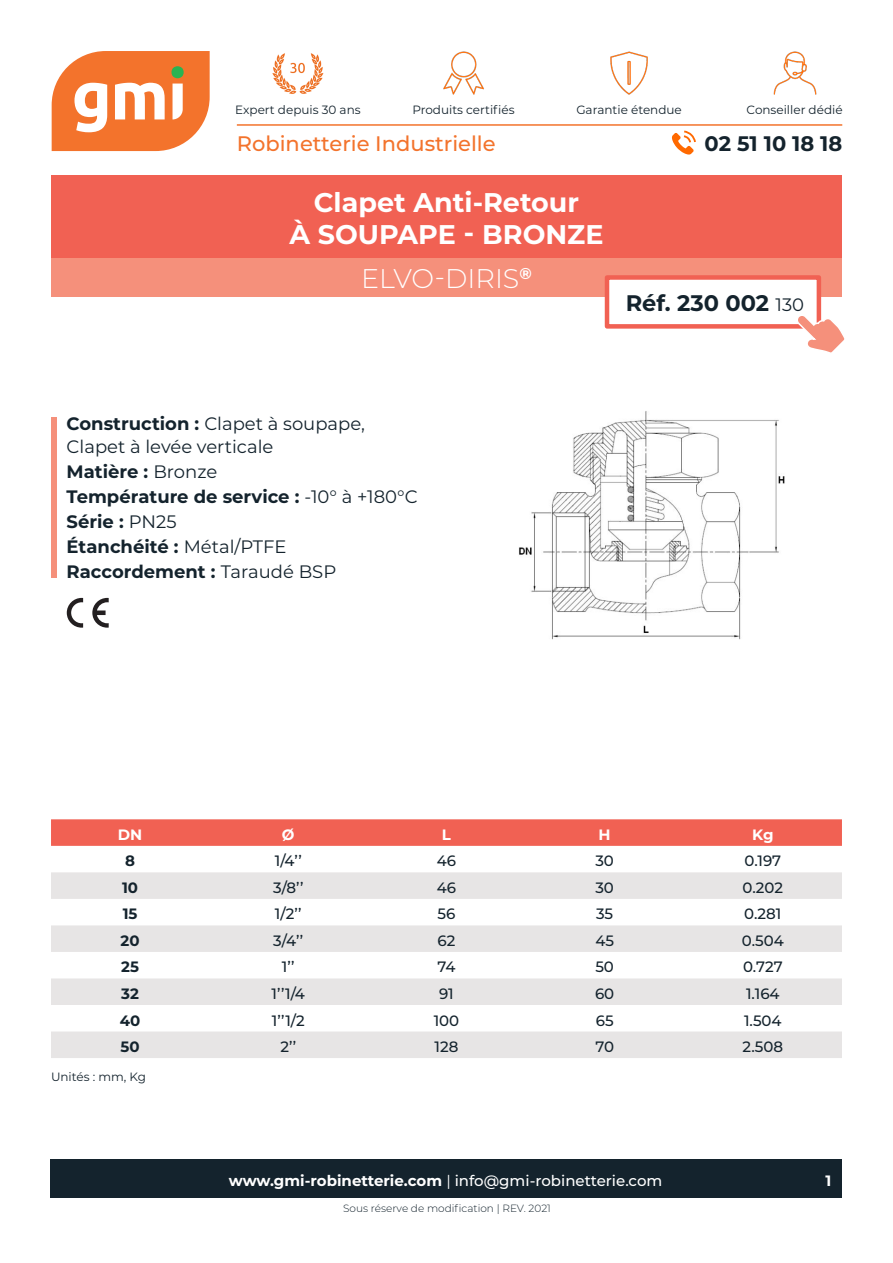
<style>
.page{position:relative;width:893px;height:1263px;background:#fff}
.page>*{position:absolute;margin:0;border:0;box-sizing:border-box;transform-origin:0 0}
.TITRE_Fiche_produit{font:700 27px "Montserrat";color:#fff}
.TITRE_Fiche_produit-2{font:300 27px "Montserrat";color:#fff}
.RÉFÉRENCE{font:700 22.5px "Montserrat";color:#14232d}
.t1{font:500 21px "Montserrat";color:#f3732c}
.t2{font:700 21px "Montserrat";color:#14232d}
.DESCRIPTIF{font:700 18px "Montserrat";color:#14232d}
.DESCRIPTIF-2{font:18px/22.5px "Montserrat";color:#14232d}
.t3{font:500 15px "Montserrat";color:#14232d}
.t4{font:500 15px "Montserrat";color:#fff}
.t5{font:700 15px "Montserrat";color:#14232d}
.t6{font:700 15px "Montserrat";color:#fff}
.MENTION_SPÉCIALE{font:12px "Montserrat";color:#14232d}
.NOTE_BAS_DE_PAGE{font:300 10.5px "Montserrat";color:#14232d}
.s1{font-weight:400;font-size:18px}
.s2{font-weight:700}
.s3{font-weight:400}
</style>
<div class="page">
<div style="left:52px;top:175px;width:790px;height:83px;background:#f16153"></div>
<div style="left:52px;top:258px;width:790px;height:39px;background:#f5907b"></div>
<div style="left:605px;top:275px;width:216px;height:54px;background:#fff;border:4px solid #f16153"></div>
<div style="left:50px;top:1160px;width:792px;height:38px;background:#14232d"></div>
<svg style="left:52px;top:51px;width:158px;height:100px"></svg>
<hr style="left:237px;top:124px;width:605px;height:2px;background:#f3732c">
<img style="left:443px;top:51px;width:41px;height:44px">
<img style="left:610px;top:51px;width:38px;height:44px">
<img style="left:773px;top:51px;width:44px;height:44px">
<svg style="left:672px;top:131px;width:24px;height:24px"></svg>
<svg style="left:795px;top:313px;width:50px;height:40px"></svg>
<img style="left:272px;top:53px;width:52px;height:41px">
<img style="left:519px;top:411px;width:266px;height:229px">
<svg style="left:51px;top:819px;width:791px;height:27px;background:#f16355"></svg>
<svg style="left:51px;top:872px;width:791px;height:186px;fill:#e7e5e5"></svg>
<div style="left:51px;top:417px;width:6px;height:161px;background:#f5907b"></div>
<svg style="left:67px;top:598px;width:16px;height:30px"></svg>
<svg style="left:92px;top:598px;width:17px;height:30px"></svg>
<p class="MENTION_SPÉCIALE" style="left:235px;top:101px;width:127px">Expert depuis 30 ans</p>
<p class="MENTION_SPÉCIALE" style="left:412px;top:101px;width:104px">Produits certifiés</p>
<p class="MENTION_SPÉCIALE" style="left:576px;top:101px;width:107px">Garantie étendue</p>
<p class="MENTION_SPÉCIALE" style="left:747px;top:101px;width:98px">Conseiller dédié</p>
<h3 class="t1" style="left:237px;top:129px;width:260px">Robinetterie Industrielle</h3>
<p class="TITRE_Fiche_produit" style="left:314px;top:183px;width:267px">Clapet Anti-Retour</p>
<p class="TITRE_Fiche_produit" style="left:289px;top:215px;width:316px">À SOUPAPE - BRONZE</p>
<p class="TITRE_Fiche_produit-2" style="left:361px;top:260px;width:172px">ELVO-DIRIS<sup>®</sup></p>
<h3 class="t2" style="left:705px;top:129px;width:139px">02 51 10 18 18</h3>
<p class="RÉFÉRENCE" style="left:626px;top:287px;width:180px">Réf. 230 002 <span class="s1">130</span></p>
<p class="DESCRIPTIF-2" style="left:67px;top:412px;width:300px"><span class="s2">Construction :</span> Clapet à soupape,<br>Clapet à levée verticale</p>
<p class="DESCRIPTIF" style="left:67px;top:458px;width:152px">Matière : <span class="s3">Bronze</span></p>
<p class="DESCRIPTIF" style="left:67px;top:483px;width:353px">Température de service : <span class="s3">-10° à +180°C</span></p>
<p class="DESCRIPTIF" style="left:67px;top:508px;width:111px">Série : <span class="s3">PN25</span></p>
<p class="DESCRIPTIF" style="left:67px;top:533px;width:222px">Étanchéité : <span class="s3">Métal/PTFE</span></p>
<p class="DESCRIPTIF" style="left:67px;top:558px;width:271px">Raccordement : <span class="s3">Taraudé BSP</span></p>
<p class="t6" style="left:118px;top:824px;width:26px">DN</p>
<p class="t6" style="left:282px;top:824px;width:14px">Ø</p>
<p class="t6" style="left:442px;top:824px;width:11px">L</p>
<p class="t6" style="left:599px;top:824px;width:14px">H</p>
<p class="t6" style="left:752px;top:824px;width:23px">Kg</p>
<p class="t5" style="left:125px;top:850px;width:11px">8</p>
<p class="t3" style="left:275px;top:850px;width:28px">1/4’’</p>
<p class="t3" style="left:437px;top:850px;width:21px">46</p>
<p class="t3" style="left:595px;top:850px;width:20px">30</p>
<p class="t3" style="left:744px;top:850px;width:38px">0.197</p>
<p class="t5" style="left:122px;top:877px;width:18px">10</p>
<p class="t3" style="left:273px;top:877px;width:32px">3/8’’</p>
<p class="t3" style="left:437px;top:877px;width:21px">46</p>
<p class="t3" style="left:595px;top:877px;width:20px">30</p>
<p class="t3" style="left:743px;top:877px;width:42px">0.202</p>
<p class="t5" style="left:123px;top:903px;width:16px">15</p>
<p class="t3" style="left:275px;top:904px;width:28px">1/2’’</p>
<p class="t3" style="left:438px;top:904px;width:19px">56</p>
<p class="t3" style="left:596px;top:904px;width:19px">35</p>
<p class="t3" style="left:744px;top:904px;width:39px">0.281</p>
<p class="t5" style="left:121px;top:930px;width:21px">20</p>
<p class="t3" style="left:273px;top:930px;width:31px">3/4’’</p>
<p class="t3" style="left:438px;top:930px;width:19px">62</p>
<p class="t3" style="left:595px;top:930px;width:20px">45</p>
<p class="t3" style="left:742px;top:930px;width:43px">0.504</p>
<p class="t5" style="left:121px;top:956px;width:19px">25</p>
<p class="t3" style="left:282px;top:957px;width:14px">1’’</p>
<p class="t3" style="left:437px;top:957px;width:20px">74</p>
<p class="t3" style="left:595px;top:957px;width:20px">50</p>
<p class="t3" style="left:743px;top:957px;width:41px">0.727</p>
<p class="t5" style="left:121px;top:983px;width:19px">32</p>
<p class="t3" style="left:272px;top:983px;width:35px">1’’1/4</p>
<p class="t3" style="left:439px;top:983px;width:16px">91</p>
<p class="t3" style="left:595px;top:983px;width:21px">60</p>
<p class="t3" style="left:746px;top:983px;width:35px">1.164</p>
<p class="t5" style="left:120px;top:1009px;width:22px">40</p>
<p class="t3" style="left:272px;top:1010px;width:34px">1’’1/2</p>
<p class="t3" style="left:434px;top:1010px;width:27px">100</p>
<p class="t3" style="left:596px;top:1010px;width:19px">65</p>
<p class="t3" style="left:744px;top:1010px;width:39px">1.504</p>
<p class="t5" style="left:121px;top:1036px;width:21px">50</p>
<p class="t3" style="left:280px;top:1036px;width:17px">2’’</p>
<p class="t3" style="left:435px;top:1036px;width:25px">128</p>
<p class="t3" style="left:595px;top:1036px;width:20px">70</p>
<p class="t3" style="left:743px;top:1036px;width:42px">2.508</p>
<p class="MENTION_SPÉCIALE" style="left:51px;top:1068px;width:97px">Unités : mm, Kg</p>
<p class="t4" style="left:229px;top:1170px;width:435px"><span class="s2">www.gmi-robinetterie.com</span> <span class="s3">|</span> info@gmi-robinetterie.com</p>
<p class="t6" style="left:825px;top:1170px;width:7px">1</p>
<p class="NOTE_BAS_DE_PAGE" style="left:343px;top:1201px;width:209px">Sous réserve de modification | REV. 2021</p>
</div>
